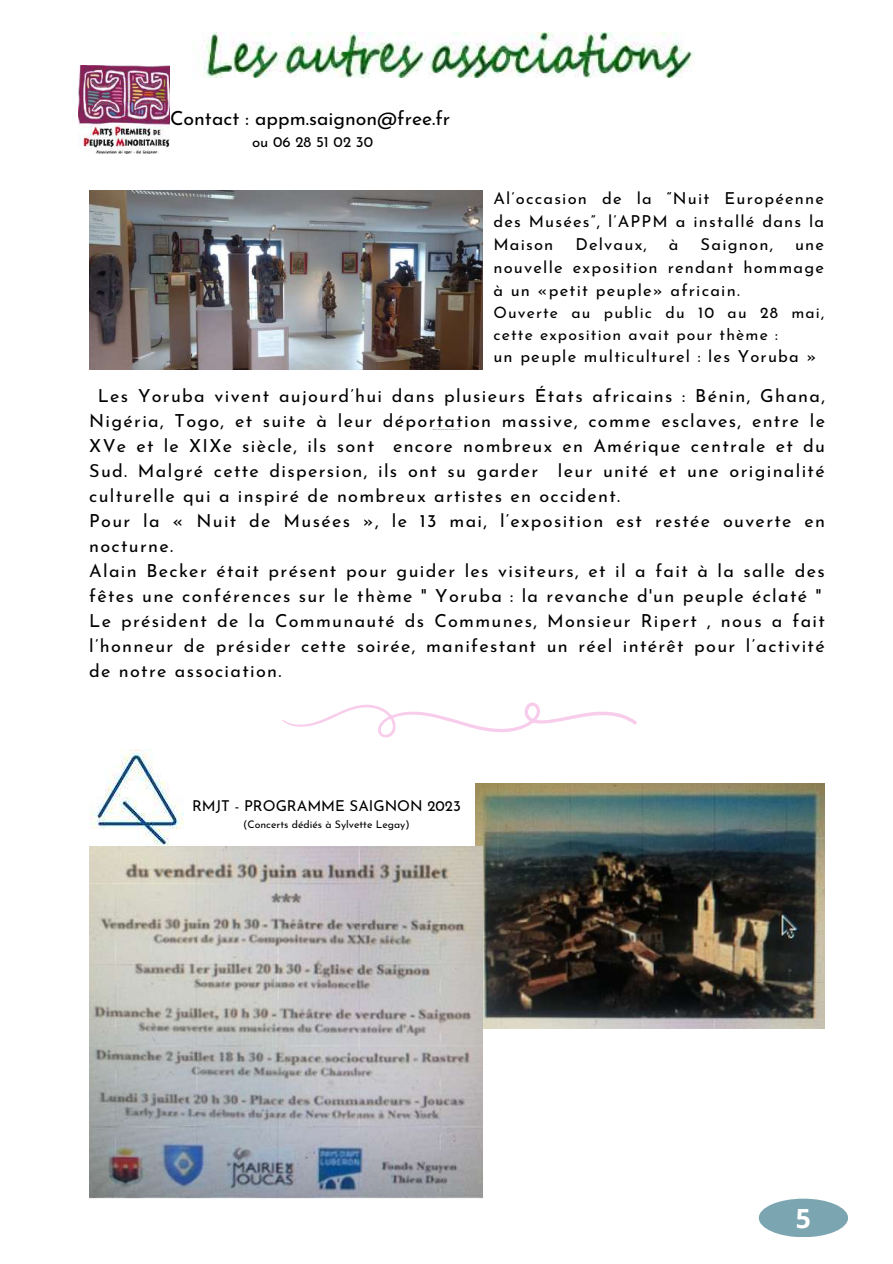
<style>
.page{position:relative;width:893px;height:1264px;background:#fff}
.page>*{position:absolute;margin:0;border:0;box-sizing:border-box;transform-origin:0 0}
.t1{font:700 26.4px "Open Sans";color:#fff}
.t2{font:19.5px "Josefin Sans";color:#000}
.t3{font:18px/25px "Josefin Sans";letter-spacing:.075em;color:#000}
.t4{font:16.5px/23px "Josefin Sans";letter-spacing:.075em;color:#000;text-align:justify}
.t5{font:15.75px/21.9px "Josefin Sans";letter-spacing:.075em;color:#000}
.t6{font:15px "Josefin Sans";color:#000}
.t7{font:10.5px "Josefin Sans";color:#000}
</style>
<div class="page">
<img style="left:203px;top:33px;width:491px;height:45px">
<img style="left:78px;top:65px;width:92px;height:89px">
<img style="left:89px;top:749px;width:95px;height:96px">
<img style="left:89px;top:190px;width:394px;height:179px">
<img style="left:475px;top:783px;width:349px;height:245px">
<img style="left:89px;top:846px;width:394px;height:352px">
<svg style="left:282px;top:702px;width:355px;height:36px"></svg>
<div style="left:758px;top:1198px;width:90px;height:39px;background:#7ba5b0;border-radius:50%"></div>
<p class="t2" style="left:170px;top:110px;width:282px">Contact : appm.saignon@free.fr</p>
<p class="t6" style="left:252px;top:136px;width:123px">ou 06 28 51 02 30</p>
<p class="t4" style="left:493px;top:188px;width:332px">Al’occasion de la “Nuit Européenne des Musées”, l’APPM a installé dans la Maison</p>
<p class="t4" style="left:575px;top:234px;width:73px">Delvaux,</p>
<p class="t4" style="left:669px;top:234px;width:11px">à</p>
<p class="t4" style="left:700px;top:234px;width:74px">Saignon,</p>
<p class="t4" style="left:493px;top:234px;width:332px;text-indent:301px">une nouvelle exposition rendant hommage à un «petit peuple» africain.</p>
<p class="t5" style="left:493px;top:303px;width:332px">Ouverte au public du 10 au 28 mai, cette exposition avait pour thème :</p>
<p class="t4" style="left:493px;top:347px;width:324px">un peuple multiculturel : les Yoruba »</p>
<p class="t3" style="left:89px;top:385px;width:737px;text-indent:8px">Les Yoruba vivent aujourd’hui dans plusieurs États africains : Bénin, Ghana, Nigéria, Togo, et suite à leur déportation massive, comme esclaves, entre le XVe et le XIXe siècle, ils sont encore nombreux en Amérique centrale et du Sud. Malgré cette dispersion, ils ont su garder leur unité et une originalité culturelle qui a inspiré de nombreux artistes en occident.<br>Pour la « Nuit de Musées », le 13 mai, l’exposition est restée ouverte en nocturne.<br>Alain Becker était présent pour guider les visiteurs, et il a fait à la salle des fêtes une conférences sur le thème " Yoruba : la revanche d'un peuple éclaté " Le président de la Communauté ds Communes, Monsieur Ripert , nous a fait l’honneur de présider cette soirée, manifestant un réel intérêt pour l’activité de notre association.</p>
<p class="t6" style="left:192px;top:800px;width:270px">RMJT - PROGRAMME SAIGNON 2023</p>
<p class="t7" style="left:243px;top:820px;width:168px">(Concerts dédiés à Sylvette Legay)</p>
<h1 class="t1" style="left:795px;top:1199px;width:17px">5</h1>
</div>
